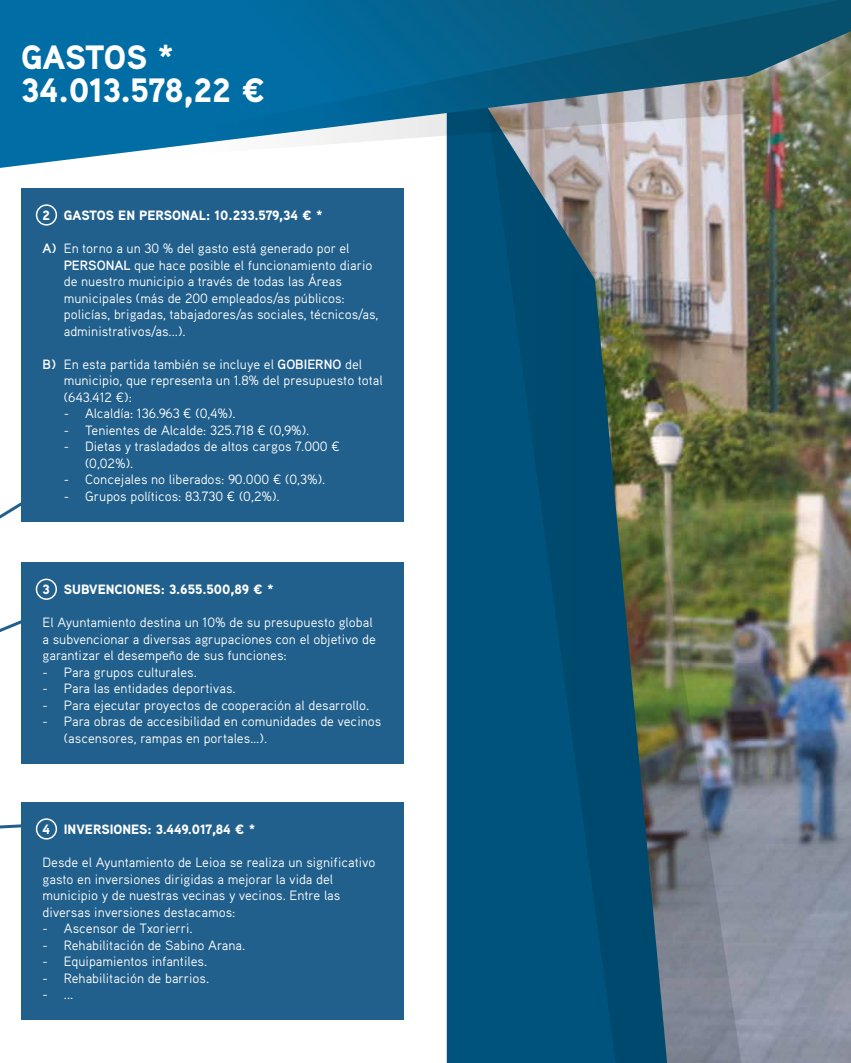
<style>
.page{position:relative;width:851px;height:1063px;background:#fff}
.page>*{position:absolute;margin:0;border:0;box-sizing:border-box;transform-origin:0 0}
.t1{font:900 33.75px/33.8px "Aaux Pro OT";letter-spacing:-.01em;color:#fff}
.t2{font:13.5px/16.5px "Aaux Pro OT";color:#fff}
.t3{font:900 13.5px "Aaux Pro OT";color:#fff}
.s1{font-weight:700}
</style>
<div class="page">
<img style="left:742px;top:169px;width:108px;height:894px">
<div style="left:446px;top:169px;width:39px;height:894px;background:#00537c"></div>
<img style="left:485px;top:169px;width:257px;height:894px">
<svg style="left:0;top:502px;width:44px;height:327px"></svg>
<svg style="left:0;top:0;width:850px;height:169px;background:#3a7d9c"></svg>
<div style="left:21px;top:563px;width:383px;height:201px;background:#21608c"></div>
<div style="left:21px;top:189px;width:383px;height:333px;background:#21608c"></div>
<div style="left:21px;top:802px;width:383px;height:218px;background:#21608c"></div>
<div style="left:36px;top:204px;width:21px;height:22px;border:2px solid #fff;border-radius:50%"></div>
<div style="left:36px;top:579px;width:21px;height:21px;border:2px solid #fff;border-radius:50%"></div>
<div style="left:36px;top:818px;width:21px;height:22px;border:2px solid #fff;border-radius:50%"></div>
<h1 class="t1" style="left:21px;top:39px;width:246px">GASTOS *<br>34.013.578,22 €</h1>
<p class="t3" style="left:64px;top:207px;width:260px">GASTOS EN PERSONAL: 10.233.579,34 € *</p>
<p class="t2" style="left:64px;top:240px;width:316px;text-indent:-21px"><span class="s1">A)</span> En torno a un 30 % del gasto está generado por el <span class="s1">PERSONAL</span> que hace posible el funcionamiento diario de nuestro municipio a través de todas las Áreas municipales (más de 200 empleados/as públicos: policías, brigadas, tabajadores/as sociales, técnicos/as, administrativos/as...).</p>
<p class="t2" style="left:64px;top:355px;width:320px;text-indent:-21px"><span class="s1">B)</span> En esta partida también se incluye el <span class="s1">GOBIERNO</span> del municipio, que representa un 1.8% del presupuesto total (643.412 €):</p>
<p class="t2" style="left:64px;top:405px;width:173px">- Alcaldía: 136.963 € (0,4%).</p>
<p class="t2" style="left:64px;top:421px;width:247px">- Tenientes de Alcalde: 325.718 € (0,9%).</p>
<p class="t2" style="left:85px;top:438px;width:256px;text-indent:-21px">- Dietas y trasladados de altos cargos 7.000 € (0,02%).</p>
<p class="t2" style="left:64px;top:471px;width:263px">- Concejales no liberados: 90.000 € (0,3%).</p>
<p class="t2" style="left:64px;top:487px;width:217px">- Grupos políticos: 83.730 € (0,2%).</p>
<p class="t3" style="left:43px;top:207px;width:9px">2</p>
<p class="t3" style="left:64px;top:581px;width:211px">SUBVENCIONES: 3.655.500,89 € *</p>
<p class="t2" style="left:43px;top:614px;width:335px">El Ayuntamiento destina un 10% de su presupuesto global a subvencionar a diversas agrupaciones con el objetivo de garantizar el desempeño de sus funciones:</p>
<p class="t2" style="left:43px;top:664px;width:156px">- Para grupos culturales.</p>
<p class="t2" style="left:43px;top:680px;width:195px">- Para las entidades deportivas.</p>
<p class="t2" style="left:43px;top:697px;width:328px">- Para ejecutar proyectos de cooperación al desarrollo.</p>
<p class="t2" style="left:64px;top:713px;width:319px;text-indent:-21px">- Para obras de accesibilidad en comunidades de vecinos (ascensores, rampas en portales…).</p>
<p class="t3" style="left:42px;top:581px;width:9px">3</p>
<p class="t3" style="left:64px;top:821px;width:193px">INVERSIONES: 3.449.017,84 € *</p>
<p class="t2" style="left:43px;top:854px;width:334px">Desde el Ayuntamiento de Leioa se realiza un significativo gasto en inversiones dirigidas a mejorar la vida del municipio y de nuestras vecinas y vecinos. Entre las diversas inversiones destacamos:</p>
<p class="t2" style="left:43px;top:920px;width:152px">- Ascensor de Txorierri.</p>
<p class="t2" style="left:43px;top:936px;width:204px">- Rehabilitación de Sabino Arana.</p>
<p class="t2" style="left:43px;top:953px;width:166px">- Equipamientos infantiles.</p>
<p class="t2" style="left:43px;top:969px;width:168px">- Rehabilitación de barrios.</p>
<p class="t2" style="left:43px;top:986px;width:32px">- ...</p>
<p class="t3" style="left:43px;top:821px;width:9px">4</p>
</div>
